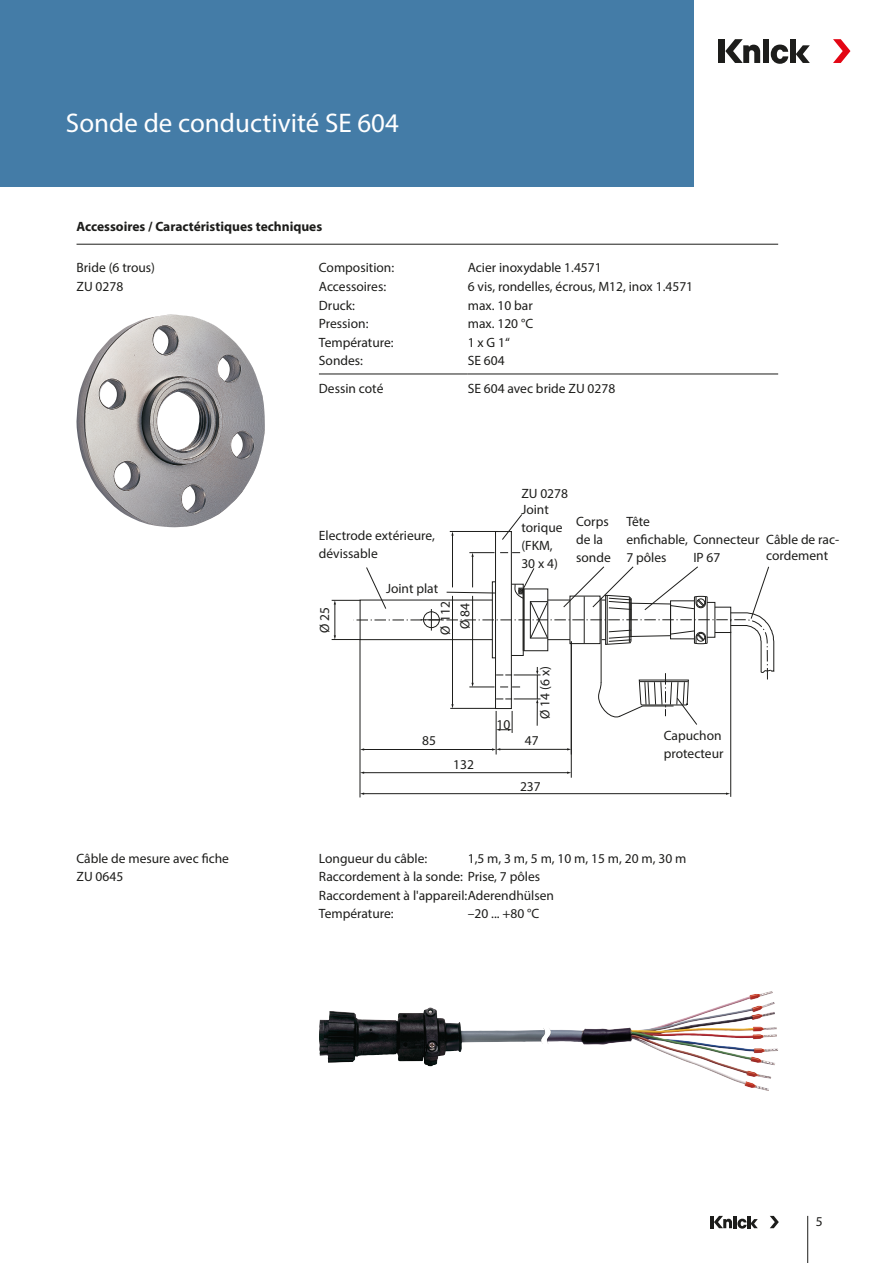
<style>
.page{position:relative;width:893px;height:1263px;background:#fff}
.page>*{position:absolute;margin:0;border:0;box-sizing:border-box;transform-origin:0 0}
.Headline{font:27px "Myriad Pro";color:#fff}
.Beschriftungen{font:13.5px/18px "Myriad Pro";color:#1d1d1b}
.Tabelle_Headline{font:700 13.5px "Myriad Pro";color:#1d1d1b}
</style>
<div class="page">
<div style="left:0;top:0;width:693px;height:187px;background:#447ca7"></div>
<div style="left:719px;top:39px;width:6px;height:24px;background:#1d1d1b"></div>
<div style="left:790px;top:39px;width:6px;height:24px;background:#1d1d1b"></div>
<svg style="left:796px;top:45px;width:14px;height:18px"></svg>
<svg style="left:833px;top:39px;width:17px;height:24px"></svg>
<svg style="left:725px;top:39px;width:63px;height:25px"></svg>
<hr style="left:807px;top:1216px;width:1px;height:47px;background:#1d1d1b">
<hr style="left:710px;top:1216px;width:4px;height:12px;background:#1d1d1b">
<svg style="left:770px;top:1216px;width:9px;height:12px"></svg>
<svg style="left:714px;top:1216px;width:44px;height:12px"></svg>
<hr style="left:499px;top:749px;width:69px;height:1px;background:#1d1d1b">
<hr style="left:363px;top:749px;width:130px;height:1px;background:#1d1d1b">
<svg style="left:492px;top:748px;width:8px;height:3px"></svg>
<hr style="left:360px;top:639px;width:1px;height:158px;background:#1d1d1b">
<hr style="left:363px;top:793px;width:364px;height:1px;background:#1d1d1b">
<hr style="left:730px;top:632px;width:1px;height:165px;background:#1d1d1b">
<hr style="left:571px;top:641px;width:1px;height:137px;background:#1d1d1b">
<hr style="left:363px;top:772px;width:205px;height:1px;background:#1d1d1b">
<hr style="left:496px;top:711px;width:1px;height:43px;background:#1d1d1b">
<svg style="left:332px;top:514px;width:442px;height:219px"></svg>
<img style="left:76px;top:315px;width:189px;height:212px">
<hr style="left:319px;top:374px;width:149px;height:1px;background:#1d1d1b">
<hr style="left:468px;top:374px;width:310px;height:1px;background:#1d1d1b">
<hr style="left:77px;top:244px;width:701px;height:1px;background:#1d1d1b">
<img style="left:546px;top:994px;width:223px;height:97px">
<p class="Headline" style="left:66px;top:106px;width:334px">Sonde de conductivité SE 604</p>
<p class="Tabelle_Headline" style="left:77px;top:218px;width:247px">Accessoires / Caractéristiques techniques</p>
<p class="Beschriftungen" style="left:77px;top:259px;width:80px">Bride (6 trous)</p>
<p class="Beschriftungen" style="left:319px;top:259px;width:77px">Composition:</p>
<p class="Beschriftungen" style="left:468px;top:259px;width:135px">Acier inoxydable 1.4571</p>
<p class="Beschriftungen" style="left:77px;top:277px;width:48px">ZU 0278</p>
<p class="Beschriftungen" style="left:319px;top:277px;width:69px">Accessoires:</p>
<p class="Beschriftungen" style="left:468px;top:277px;width:227px">6 vis, rondelles, écrous, M12, inox 1.4571</p>
<p class="Beschriftungen" style="left:319px;top:296px;width:38px">Druck:</p>
<p class="Beschriftungen" style="left:468px;top:296px;width:66px">max. 10 bar</p>
<p class="Beschriftungen" style="left:319px;top:314px;width:51px">Pression:</p>
<p class="Beschriftungen" style="left:468px;top:314px;width:67px">max. 120 °C</p>
<p class="Beschriftungen" style="left:319px;top:333px;width:76px">Température:</p>
<p class="Beschriftungen" style="left:468px;top:333px;width:44px">1 x G 1“</p>
<p class="Beschriftungen" style="left:319px;top:352px;width:46px">Sondes:</p>
<p class="Beschriftungen" style="left:468px;top:352px;width:38px">SE 604</p>
<p class="Beschriftungen" style="left:319px;top:379px;width:66px">Dessin coté</p>
<p class="Beschriftungen" style="left:468px;top:379px;width:149px">SE 604 avec bride ZU 0278</p>
<p class="Beschriftungen" style="left:319px;top:526px;width:118px">Electrode extérieure, dévissable</p>
<p class="Beschriftungen" style="left:315px;top:633px;width:28px;rotate:-90deg">Ø 25</p>
<p class="Beschriftungen" style="left:386px;top:580px;width:54px">Joint plat</p>
<p class="Beschriftungen" style="left:436px;top:635px;width:35px;rotate:-90deg">Ø 112</p>
<p class="Beschriftungen" style="left:456px;top:629px;width:27px;rotate:-90deg">Ø 84</p>
<p class="Beschriftungen" style="left:521px;top:484px;width:48px">ZU 0278</p>
<p class="Beschriftungen" style="left:521px;top:500px;width:43px">Joint torique (FKM,<br>30 x 4)</p>
<p class="Beschriftungen" style="left:576px;top:513px;width:36px">Corps de la sonde</p>
<p class="Beschriftungen" style="left:496px;top:715px;width:15px">10</p>
<p class="Beschriftungen" style="left:536px;top:719px;width:54px;rotate:-90deg">Ø 14 (6 x)</p>
<p class="Beschriftungen" style="left:422px;top:731px;width:15px">85</p>
<p class="Beschriftungen" style="left:525px;top:731px;width:15px">47</p>
<p class="Beschriftungen" style="left:453px;top:755px;width:22px">132</p>
<p class="Beschriftungen" style="left:520px;top:777px;width:22px">237</p>
<p class="Beschriftungen" style="left:626px;top:513px;width:25px">Tête</p>
<p class="Beschriftungen" style="left:626px;top:549px;width:42px">7 pôles</p>
<p class="Beschriftungen" style="left:693px;top:531px;width:68px;text-indent:-67px">enfichable, Connecteur<br>IP 67</p>
<p class="Beschriftungen" style="left:766px;top:531px;width:75px;line-height:16.2px">Câble de rac&shy;cordement</p>
<p class="Beschriftungen" style="left:664px;top:726px;width:61px">Capuchon protecteur</p>
<p class="Beschriftungen" style="left:77px;top:849px;width:154px">Câble de mesure avec fiche</p>
<p class="Beschriftungen" style="left:319px;top:849px;width:110px">Longueur du câble:</p>
<p class="Beschriftungen" style="left:468px;top:849px;width:220px">1,5 m, 3 m, 5 m, 10 m, 15 m, 20 m, 30 m</p>
<p class="Beschriftungen" style="left:77px;top:867px;width:48px">ZU 0645</p>
<p class="Beschriftungen" style="left:319px;top:867px;width:223px">Raccordement à la sonde: Prise, 7 pôles</p>
<p class="Beschriftungen" style="left:319px;top:886px;width:237px">Raccordement à l'appareil:Aderendhülsen</p>
<p class="Beschriftungen" style="left:319px;top:905px;width:76px">Température:</p>
<p class="Beschriftungen" style="left:468px;top:905px;width:73px">–20 ... +80 °C</p>
<p class="Beschriftungen" style="left:816px;top:1212px;width:8px">5</p>
</div>
